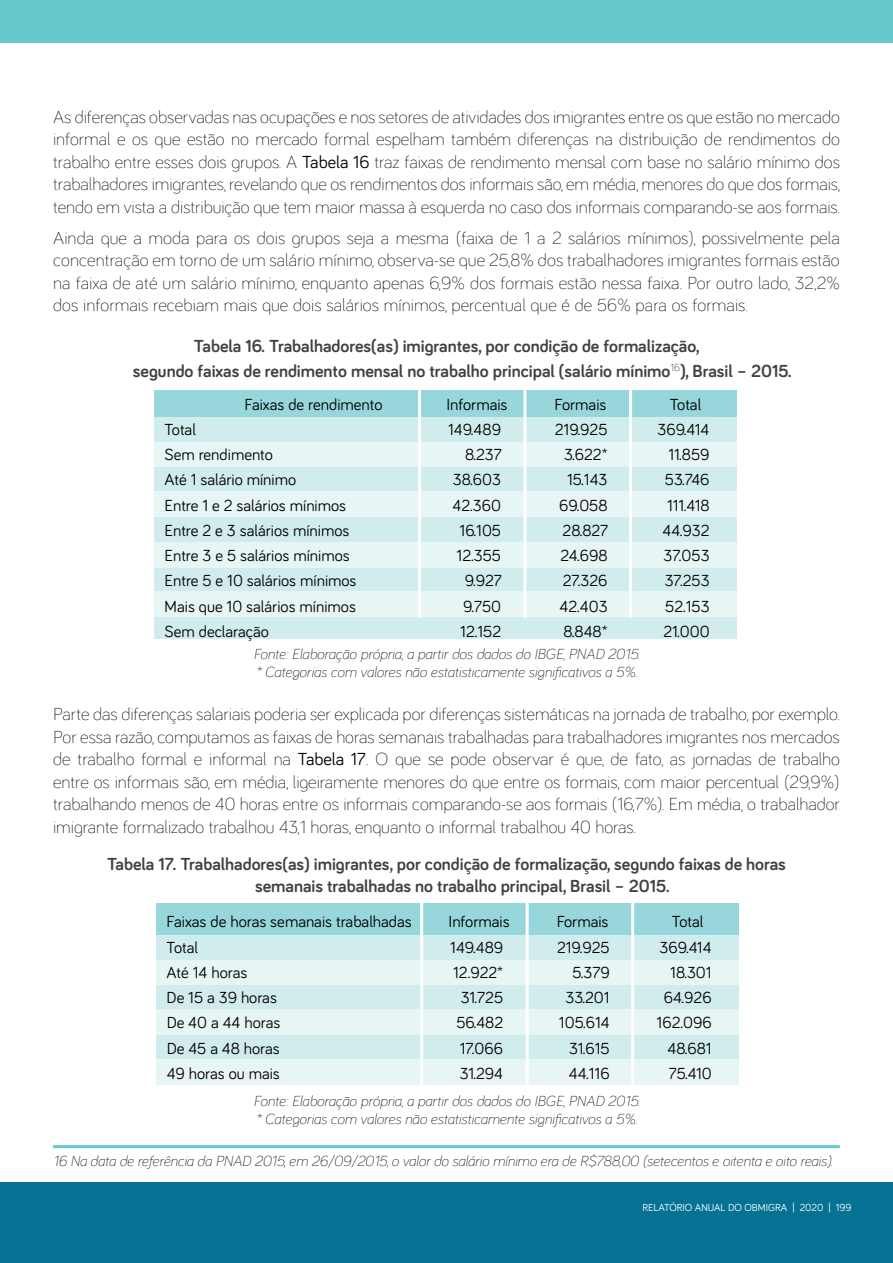
<style>
.page{position:relative;width:893px;height:1263px;background:#fff}
.page>*{position:absolute;margin:0;border:0;box-sizing:border-box;transform-origin:0 0}
.t1{font:300 18px/22.5px "Bariol";color:#000;text-align:justify}
.t2{font:700 18px/24.6px "Bariol";color:#414042}
.t3{font:16.5px "Bariol";color:#000}
.t4{font:italic 300 15px/18px "Bariol";color:#000}
.t5{font:10.5px "Bariol";color:#fff}
.s1{font-weight:400}
</style>
<div class="page">
<div style="left:0;top:1182px;width:893px;height:81px;background:#067293"></div>
<div style="left:0;top:0;width:893px;height:43px;background:#66c8cd"></div>
<div style="left:154px;top:566px;width:582px;height:25px;background:#d1eced"></div>
<div style="left:154px;top:613px;width:582px;height:26px;background:#d1eced"></div>
<div style="left:154px;top:390px;width:582px;height:27px;background:#97d6da"></div>
<div style="left:154px;top:417px;width:582px;height:25px;background:#d1eced"></div>
<div style="left:154px;top:467px;width:582px;height:25px;background:#d1eced"></div>
<div style="left:154px;top:517px;width:582px;height:25px;background:#d1eced"></div>
<div style="left:154px;top:442px;width:582px;height:25px;background:#e7f5f4"></div>
<div style="left:154px;top:542px;width:582px;height:25px;background:#e7f5f4"></div>
<div style="left:154px;top:491px;width:582px;height:26px;background:#e7f5f4"></div>
<div style="left:154px;top:591px;width:582px;height:25px;background:#e7f5f4"></div>
<hr style="left:523px;top:385px;width:3px;height:233px;background:#fff">
<hr style="left:629px;top:385px;width:3px;height:233px;background:#fff">
<hr style="left:418px;top:385px;width:3px;height:233px;background:#fff">
<hr style="left:53px;top:1145px;width:787px;height:3px;background:#66c8cd">
<div style="left:157px;top:903px;width:582px;height:32px;background:#97d6da"></div>
<div style="left:157px;top:935px;width:582px;height:25px;background:#d1eced"></div>
<div style="left:157px;top:984px;width:582px;height:25px;background:#d1eced"></div>
<div style="left:157px;top:1034px;width:582px;height:26px;background:#d1eced"></div>
<div style="left:157px;top:960px;width:582px;height:24px;background:#e7f5f4"></div>
<div style="left:157px;top:1060px;width:582px;height:25px;background:#e7f5f4"></div>
<div style="left:157px;top:1009px;width:582px;height:25px;background:#e7f5f4"></div>
<hr style="left:526px;top:902px;width:3px;height:184px;background:#fff">
<hr style="left:631px;top:902px;width:3px;height:233px;background:#fff">
<hr style="left:420px;top:902px;width:3px;height:184px;background:#fff">
<p class="t1" style="left:53px;top:104px;width:789px">As diferenças observadas nas ocupações e nos setores de atividades dos imigrantes entre os que estão no mercado informal e os que estão no mercado formal espelham também diferenças na distribuição de rendimentos do trabalho entre esses dois grupos. A <span class="s1">Tabela 16</span> traz faixas de rendimento mensal com base no salário mínimo dos trabalhadores imigrantes, revelando que os rendimentos dos informais são, em média, menores do que dos formais, tendo em vista a distribuição que tem maior massa à esquerda no caso dos informais comparando-se aos formais.</p>
<p class="t1" style="left:53px;top:225px;width:788px">Ainda que a moda para os dois grupos seja a mesma (faixa de 1 a 2 salários mínimos), possivelmente pela concentração em torno de um salário mínimo, observa-se que 25,8% dos trabalhadores imigrantes formais estão na faixa de até um salário mínimo, enquanto apenas 6,9% dos formais estão nessa faixa. Por outro lado, 32,2% dos informais recebiam mais que dois salários mínimos, percentual que é de 56% para os formais.</p>
<p class="t2" style="left:133px;top:333px;width:660px;text-indent:61px">Tabela 16. Trabalhadores(as) imigrantes, por condição de formalização,<br>segundo faixas de rendimento mensal no trabalho principal (salário mínimo<sup>16</sup>), Brasil – 2015.</p>
<p class="t3" style="left:244px;top:393px;width:140px">Faixas de rendimento</p>
<p class="t3" style="left:446px;top:393px;width:63px">Informais</p>
<p class="t3" style="left:555px;top:393px;width:53px">Formais</p>
<p class="t3" style="left:670px;top:393px;width:33px">Total</p>
<p class="t3" style="left:164px;top:418px;width:33px">Total</p>
<p class="t3" style="left:448px;top:418px;width:54px">149.489</p>
<p class="t3" style="left:555px;top:418px;width:54px">219.925</p>
<p class="t3" style="left:657px;top:418px;width:54px">369.414</p>
<p class="t3" style="left:164px;top:443px;width:110px">Sem rendimento</p>
<p class="t3" style="left:465px;top:443px;width:38px">8.237</p>
<p class="t3" style="left:564px;top:443px;width:45px">3.622*</p>
<p class="t3" style="left:668px;top:443px;width:43px">11.859</p>
<p class="t3" style="left:165px;top:468px;width:133px">Até 1 salário mínimo</p>
<p class="t3" style="left:453px;top:468px;width:50px">38.603</p>
<p class="t3" style="left:567px;top:468px;width:42px">15.143</p>
<p class="t3" style="left:665px;top:468px;width:46px">53.746</p>
<p class="t3" style="left:165px;top:494px;width:183px">Entre 1 e 2 salários mínimos</p>
<p class="t3" style="left:452px;top:494px;width:50px">42.360</p>
<p class="t3" style="left:559px;top:494px;width:50px">69.058</p>
<p class="t3" style="left:667px;top:494px;width:44px">111.418</p>
<p class="t3" style="left:165px;top:519px;width:186px">Entre 2 e 3 salários mínimos</p>
<p class="t3" style="left:460px;top:519px;width:43px">16.105</p>
<p class="t3" style="left:563px;top:519px;width:47px">28.827</p>
<p class="t3" style="left:663px;top:519px;width:49px">44.932</p>
<p class="t3" style="left:165px;top:544px;width:187px">Entre 3 e 5 salários mínimos</p>
<p class="t3" style="left:457px;top:544px;width:46px">12.355</p>
<p class="t3" style="left:560px;top:544px;width:49px">24.698</p>
<p class="t3" style="left:663px;top:544px;width:48px">37.053</p>
<p class="t3" style="left:165px;top:569px;width:194px">Entre 5 e 10 salários mínimos</p>
<p class="t3" style="left:465px;top:569px;width:38px">9.927</p>
<p class="t3" style="left:563px;top:569px;width:46px">27.326</p>
<p class="t3" style="left:665px;top:569px;width:46px">37.253</p>
<p class="t3" style="left:165px;top:595px;width:193px">Mais que 10 salários mínimos</p>
<p class="t3" style="left:463px;top:595px;width:39px">9.750</p>
<p class="t3" style="left:559px;top:595px;width:50px">42.403</p>
<p class="t3" style="left:665px;top:595px;width:46px">52.153</p>
<p class="t3" style="left:165px;top:620px;width:106px">Sem declaração</p>
<p class="t3" style="left:460px;top:620px;width:42px">12.152</p>
<p class="t3" style="left:564px;top:620px;width:46px">8.848*</p>
<p class="t3" style="left:663px;top:620px;width:48px">21.000</p>
<p class="t4" style="left:253px;top:644px;width:388px">Fonte: Elaboração própria, a partir dos dados do IBGE, PNAD 2015. * Categorias com valores não estatisticamente significativos a 5%.</p>
<p class="t1" style="left:53px;top:702px;width:788px">Parte das diferenças salariais poderia ser explicada por diferenças sistemáticas na jornada de trabalho, por exemplo.<br>Por essa razão, computamos as faixas de horas semanais trabalhadas para trabalhadores imigrantes nos mercados de trabalho formal e informal na <span class="s1">Tabela 17</span>. O que se pode observar é que, de fato, as jornadas de trabalho entre os informais são, em média, ligeiramente menores do que entre os formais, com maior percentual (29,9%) trabalhando menos de 40 horas entre os informais comparando-se aos formais (16,7%). Em média, o trabalhador imigrante formalizado trabalhou 43,1 horas, enquanto o informal trabalhou 40 horas.</p>
<p class="t2" style="left:255px;top:852px;width:532px;line-height:21.6px;text-indent:-148px">Tabela 17. Trabalhadores(as) imigrantes, por condição de formalização, segundo faixas de horas semanais trabalhadas no trabalho principal, Brasil – 2015.</p>
<p class="t3" style="left:167px;top:910px;width:247px">Faixas de horas semanais trabalhadas</p>
<p class="t3" style="left:449px;top:910px;width:63px">Informais</p>
<p class="t3" style="left:557px;top:910px;width:53px">Formais</p>
<p class="t3" style="left:672px;top:910px;width:33px">Total</p>
<p class="t3" style="left:167px;top:936px;width:33px">Total</p>
<p class="t3" style="left:450px;top:936px;width:54px">149.489</p>
<p class="t3" style="left:557px;top:936px;width:54px">219.925</p>
<p class="t3" style="left:660px;top:936px;width:54px">369.414</p>
<p class="t3" style="left:167px;top:961px;width:82px">Até 14 horas</p>
<p class="t3" style="left:453px;top:961px;width:51px">12.922*</p>
<p class="t3" style="left:572px;top:961px;width:39px">5.379</p>
<p class="t3" style="left:670px;top:961px;width:43px">18.301</p>
<p class="t3" style="left:167px;top:986px;width:112px">De 15 a 39 horas</p>
<p class="t3" style="left:461px;top:986px;width:44px">31.725</p>
<p class="t3" style="left:565px;top:986px;width:46px">33.201</p>
<p class="t3" style="left:664px;top:986px;width:49px">64.926</p>
<p class="t3" style="left:167px;top:1011px;width:115px">De 40 a 44 horas</p>
<p class="t3" style="left:456px;top:1011px;width:48px">56.482</p>
<p class="t3" style="left:559px;top:1011px;width:52px">105.614</p>
<p class="t3" style="left:657px;top:1011px;width:57px">162.096</p>
<p class="t3" style="left:167px;top:1037px;width:115px">De 45 a 48 horas</p>
<p class="t3" style="left:460px;top:1037px;width:45px">17.066</p>
<p class="t3" style="left:569px;top:1037px;width:42px">31.615</p>
<p class="t3" style="left:668px;top:1037px;width:46px">48.681</p>
<p class="t3" style="left:167px;top:1062px;width:115px">49 horas ou mais</p>
<p class="t3" style="left:460px;top:1062px;width:45px">31.294</p>
<p class="t3" style="left:569px;top:1062px;width:42px">44.116</p>
<p class="t3" style="left:669px;top:1062px;width:44px">75.410</p>
<p class="t4" style="left:253px;top:1091px;width:388px">Fonte: Elaboração própria, a partir dos dados do IBGE, PNAD 2015. * Categorias com valores não estatisticamente significativos a 5%.</p>
<p class="t4" style="left:53px;top:1151px;width:781px">16 Na data de referência da PNAD 2015, em 26/09/2015, o valor do salário mínimo era de R$788,00 (setecentos e oitenta e oito reais).</p>
<p class="t5" style="left:642px;top:1200px;width:210px">RELATÓRIO ANUAL DO OBMIGRA | 2020 | 199</p>
</div>
